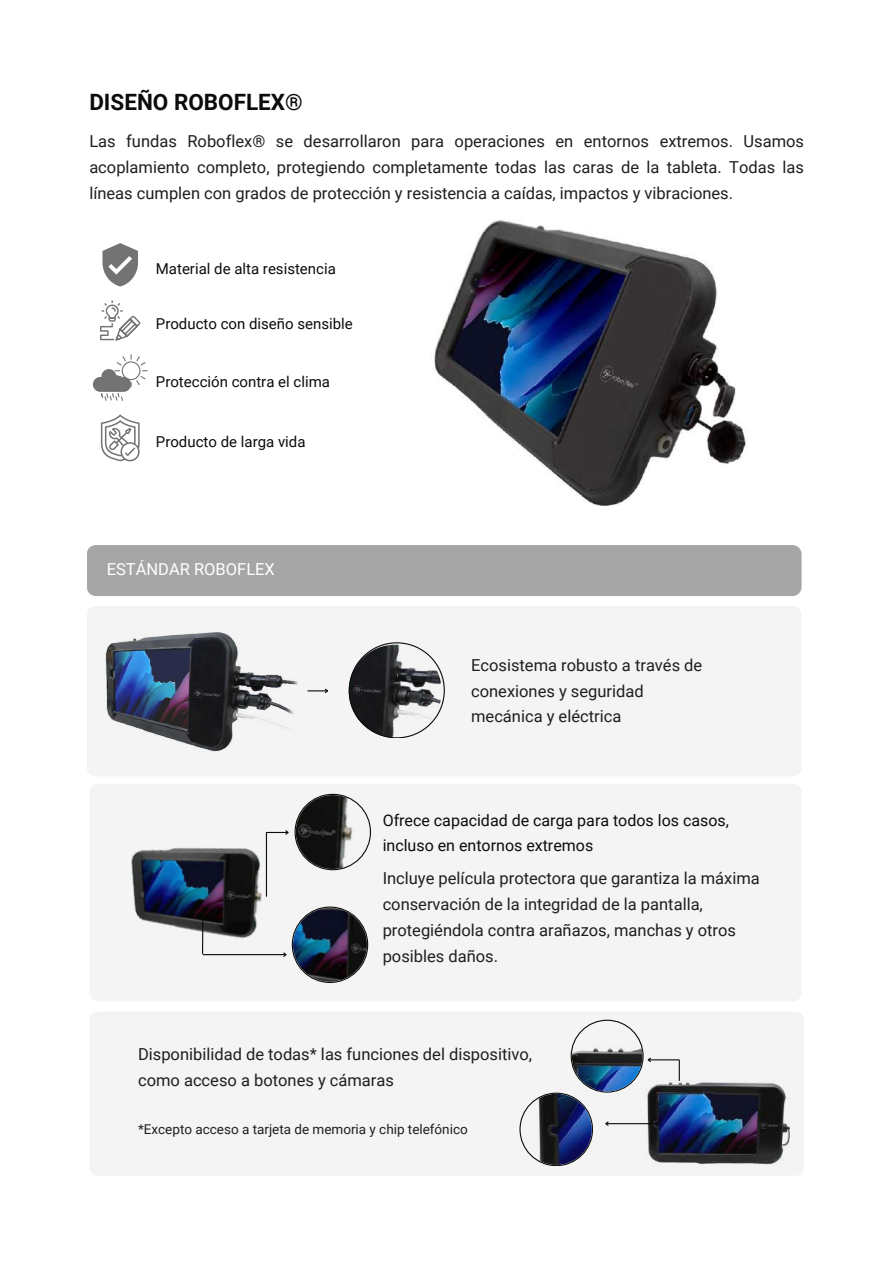
<style>
.page{position:relative;width:893px;height:1264px;background:#fff}
.page>*{position:absolute;margin:0;border:0;box-sizing:border-box;transform-origin:0 0}
.t1{font:700 22.5px "Roboto";color:#0c0c0b}
.t2{font:16.5px/25.8px "Roboto";color:#201e1e}
.t3{font:16.5px "Roboto";color:#fff}
.t4{font:16.05px/24.8px "Roboto";color:#0c0c0b}
.t5{font:15px "Roboto";color:#0c0c0b}
.t6{font:13.5px "Roboto";color:#201e1e}
</style>
<div class="page">
<img style="left:434px;top:220px;width:313px;height:286px">
<svg style="left:102px;top:243px;width:36px;height:43px"></svg>
<svg style="left:93px;top:354px;width:54px;height:47px"></svg>
<svg style="left:100px;top:300px;width:40px;height:40px"></svg>
<svg style="left:101px;top:414px;width:38px;height:47px"></svg>
<div style="left:87px;top:545px;width:714px;height:51px;background:#a6a6a6"></div>
<div style="left:90px;top:784px;width:711px;height:217px;background:#f4f4f4"></div>
<div style="left:87px;top:606px;width:714px;height:170px;background:#f4f4f4"></div>
<div style="left:90px;top:1012px;width:714px;height:163px;background:#f4f4f4"></div>
<img style="left:643px;top:1080px;width:150px;height:87px">
<svg style="left:678px;top:1060px;width:1px;height:20px"></svg>
<hr style="left:648px;top:1059px;width:31px;height:1px;background:#0c0c0b">
<hr style="left:605px;top:1123px;width:50px;height:1px;background:#0c0c0b">
<svg style="left:519px;top:1019px;width:133px;height:146px"></svg>
<img style="left:104px;top:630px;width:194px;height:123px">
<svg style="left:307px;top:687px;width:22px;height:7px"></svg>
<img style="left:109px;top:806px;width:180px;height:170px">
<hr style="left:202px;top:906px;width:1px;height:48px;background:#0c0c0b">
<hr style="left:203px;top:954px;width:83px;height:1px;background:#0c0c0b">
<hr style="left:266px;top:832px;width:1px;height:64px;background:#0c0c0b">
<img style="left:282px;top:906px;width:86px;height:77px">
<svg style="left:266px;top:793px;width:105px;height:77px"></svg>
<svg style="left:348px;top:642px;width:96px;height:96px"></svg>
<h1 class="t1" style="left:89px;top:89px;width:215px">DISEÑO ROBOFLEX®</h1>
<p class="t2" style="left:89px;top:128px;width:716px;text-align:justify">Las fundas Roboflex® se desarrollaron para operaciones en entornos extremos. Usamos acoplamiento completo, protegiendo completamente todas las caras de la tableta. Todas las líneas cumplen con grados de protección y resistencia a caídas, impactos y vibraciones.</p>
<p class="t5" style="left:156px;top:260px;width:181px">Material de alta resistencia</p>
<p class="t5" style="left:156px;top:315px;width:198px">Producto con diseño sensible</p>
<p class="t5" style="left:156px;top:372px;width:176px">Protección contra el clima</p>
<p class="t5" style="left:156px;top:433px;width:151px">Producto de larga vida</p>
<p class="t3" style="left:107px;top:560px;width:170px">ESTÁNDAR ROBOFLEX</p>
<p class="t2" style="left:471px;top:652px;width:233px">Ecosistema robusto a través de conexiones y seguridad mecánica y eléctrica</p>
<p class="t4" style="left:382px;top:808px;width:348px">Ofrece capacidad de carga para todos los casos, incluso en entornos extremos</p>
<p class="t2" style="left:382px;top:865px;width:378px">Incluye película protectora que garantiza la máxima conservación de la integridad de la pantalla, protegiéndola contra arañazos, manchas y otros posibles daños.</p>
<p class="t2" style="left:138px;top:1041px;width:395px">Disponibilidad de todas* las funciones del dispositivo, como acceso a botones y cámaras</p>
<p class="t6" style="left:138px;top:1121px;width:331px">*Excepto acceso a tarjeta de memoria y chip telefónico</p>
</div>
